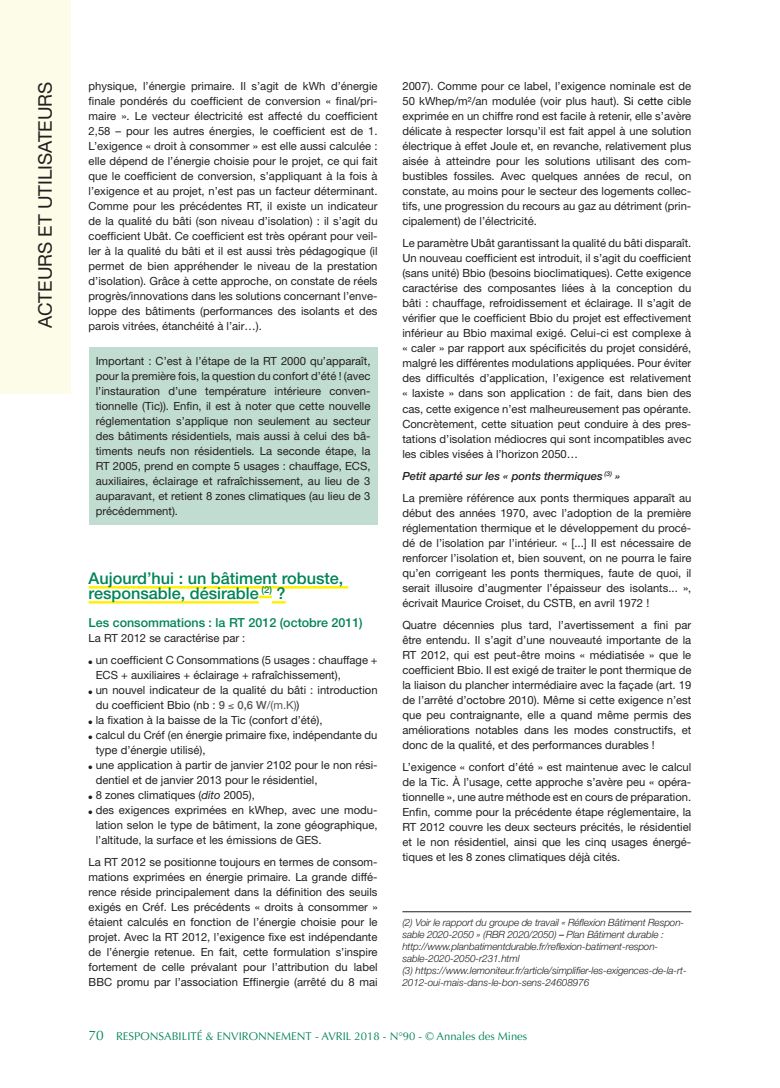
<style>
.page{position:relative;width:780px;height:1088px;background:#fff}
.page>*{position:absolute;margin:0;border:0;box-sizing:border-box;transform-origin:0 0}
.t1{font:18.75px "Helvetica Neue";color:#231f20}
.INTER_1{font:500 16.25px/15px "Helvetica Neue";color:#008457}
.inter2_vert{font:500 12.5px "Helvetica Neue";color:#008457}
.texte_courant{font:11.25px/15px "Helvetica Neue";color:#231f20;text-align:justify}
.t2{font:11.25px "Optima";color:#008457}
.texte_courant-2{font:italic 500 11.25px "Helvetica Neue";color:#231f20}
.légende{font:italic 300 10px/12px "Helvetica Neue";letter-spacing:-.015em;color:#231f20}
.s1{font-weight:500;color:#545454}
.s2{color:#545454}
.s3{font-style:italic}
.s4{color:#0d0d0d}
.s5{font-weight:400;font-style:normal}
.s6{font-size:13.75px}
</style>
<div class="page">
<hr style="left:89px;top:586px;width:259px;height:2px;background:#fff101">
<hr style="left:89px;top:601px;width:170px;height:2px;background:#fff101">
<svg style="left:259px;top:596px;width:26px;height:7px"></svg>
<div style="left:0;top:0;width:71px;height:393px;background:#fdfce8"></div>
<div style="left:89px;top:347px;width:288px;height:177px;background:#c1dcd1"></div>
<hr style="left:402px;top:911px;width:289px;height:1px;background:#231f20">
<p class="t1" style="left:34px;top:328px;width:248px;rotate:-90deg">ACTEURS ET UTILISATEURS</p>
<p class="texte_courant" style="left:89px;top:79px;width:290px">physique, l’énergie primaire. Il s’agit de kWh d’énergie finale pondérés du coefficient de conversion « final/pri&shy;maire ». Le vecteur électricité est affecté du coefficient 2,58 – pour les autres énergies, le coefficient est de 1.<br>L’exigence « droit à consommer » est elle aussi calculée : elle dépend de l’énergie choisie pour le projet, ce qui fait que le coefficient de conversion, s’appliquant à la fois à l’exigence et au projet, n’est pas un facteur déterminant.<br>Comme pour les précédentes RT, il existe un indicateur de la qualité du bâti (son niveau d’isolation) : il s’agit du coefficient Ubât. Ce coefficient est très opérant pour veil&shy;ler à la qualité du bâti et il est aussi très pédagogique (il permet de bien appréhender le niveau de la prestation d’isolation). Grâce à cette approche, on constate de réels progrès/innovations dans les solutions concernant l’enve&shy;loppe des bâtiments (performances des isolants et des parois vitrées, étanchéité à l’air…).</p>
<p class="texte_courant" style="left:96px;top:354px;width:276px">Important : C’est à l’étape de la RT 2000 qu’apparaît, pour la première fois, la question du confort d’été ! (avec l’instauration d’une température intérieure conven&shy;tionnelle (Tic)). Enfin, il est à noter que cette nouvelle réglementation s’applique non seulement au secteur des bâtiments résidentiels, mais aussi à celui des bâ&shy;timents neufs non résidentiels. La seconde étape, la RT 2005, prend en compte 5 usages : chauffage, ECS, auxiliaires, éclairage et rafraîchissement, au lieu de 3 auparavant, et retient 8 zones climatiques (au lieu de 3 précédemment).</p>
<p class="INTER_1" style="left:89px;top:570px;width:256px">Aujourd’hui : un bâtiment robuste, responsable, désirable <sup>(2)</sup> ?</p>
<p class="inter2_vert" style="left:89px;top:615px;width:276px">Les consommations : la RT 2012 (octobre 2011)</p>
<p class="texte_courant" style="left:89px;top:630px;width:158px">La RT 2012 se caractérise par :</p>
<p class="texte_courant" style="left:96px;top:652px;width:283px;text-indent:-7px">● un coefficient C Consommations (5 usages : chauffage +<br>ECS + auxiliaires + éclairage + rafraîchissement),</p>
<p class="texte_courant" style="left:96px;top:682px;width:283px;text-indent:-7px">● un nouvel indicateur de la qualité du bâti : introduction du coefficient Bbio (nb : <span class="s1">9</span> <span class="s2">≤</span> <span class="s1">0,6 W</span><span class="s2">/(m.K)</span>)</p>
<p class="texte_courant" style="left:89px;top:712px;width:235px">● la fixation à la baisse de la Tic (confort d’été),</p>
<p class="texte_courant" style="left:96px;top:727px;width:283px;text-indent:-7px">● calcul du Créf (en énergie primaire fixe, indépendante du type d’énergie utilisé),</p>
<p class="texte_courant" style="left:96px;top:757px;width:283px;text-indent:-7px">● une application à partir de janvier 2102 pour le non rési&shy;dentiel et de janvier 2013 pour le résidentiel,</p>
<p class="texte_courant" style="left:89px;top:787px;width:168px">● 8 zones climatiques (<span class="s3">dito</span> 2005),</p>
<p class="texte_courant" style="left:96px;top:802px;width:283px;text-indent:-7px">● des exigences exprimées en kWhep, avec une modu&shy;lation selon le type de bâtiment, la zone géographique, l’altitude, la surface et les émissions de GES.</p>
<p class="texte_courant" style="left:89px;top:854px;width:290px">La RT 2012 se positionne toujours en termes de consom&shy;mations exprimées en énergie primaire. La grande diffé&shy;rence réside principalement dans la définition des seuils exigés en Créf. Les précédents « droits à consommer » étaient calculés en fonction de l’énergie choisie pour le projet. Avec la RT 2012, l’exigence fixe est indépendante de l’énergie retenue. En fait, cette formulation s’inspire fortement de celle prévalant pour l’attribution du label BBC promu par l’association Effinergie (arrêté du 8 mai</p>
<p class="texte_courant" style="left:402px;top:79px;width:290px">2007). Comme pour ce label, l’exigence nominale est de 50 kWhep/m²/an modulée (voir plus haut). <span class="s4">Si cette</span> cible exprimée en un chiffre rond est facile à retenir, elle s’avère délicate à respecter lorsqu’il est fait appel à une solution électrique à effet Joule et, en revanche, relativement plus aisée à atteindre pour les solutions utilisant des com&shy;bustibles fossiles. Avec quelques années de recul, on constate, au moins pour le secteur des logements collec&shy;tifs, une progression du recours au gaz au détriment (prin&shy;cipalement) de l’électricité.</p>
<p class="texte_courant" style="left:402px;top:236px;width:290px">Le paramètre Ubât garantissant la qualité du bâti disparaît.<br>Un nouveau coefficient est introduit, il s’agit du coefficient (sans unité) Bbio (besoins bioclimatiques). Cette exigence caractérise des composantes liées à la conception du bâti : chauffage, refroidissement et éclairage. Il s’agit de vérifier que le coefficient Bbio du projet est effectivement inférieur au Bbio maximal exigé. Celui-ci est complexe à « caler » par rapport aux spécificités du projet considéré, malgré les différentes modulations appliquées. Pour éviter des difficultés d’application, l’exigence est relativement « laxiste » dans son application : de fait, dans bien des cas, cette exigence n’est malheureusement pas opérante.<br>Concrètement, cette situation peut conduire à des pres&shy;tations d’isolation médiocres qui sont incompatibles avec les cibles visées à l’horizon 2050…</p>
<p class="texte_courant-2" style="left:402px;top:469px;width:219px">Petit aparté sur les « ponts thermiques <sup>(3)</sup> »</p>
<p class="texte_courant" style="left:402px;top:490px;width:290px">La première référence aux ponts thermiques apparaît au début des années 1970, avec l’adoption de la première réglementation thermique et le développement du procé&shy;dé de l’isolation par l’intérieur. « [...] Il est nécessaire de renforcer l’isolation et, bien souvent, on ne pourra le faire qu’en corrigeant les ponts thermiques, faute de quoi, il serait illusoire d’augmenter l’épaisseur des isolants... », écrivait Maurice Croiset, du CSTB, en avril 1972 !</p>
<p class="texte_courant" style="left:402px;top:617px;width:290px">Quatre décennies plus tard, l’avertissement a fini par être entendu. Il s’agit d’une nouveauté importante de la RT 2012, qui est peut-être moins « médiatisée » que le coefficient Bbio. Il est exigé de traiter le pont thermique de la liaison du plancher intermédiaire avec la façade (art. 19 de l’arrêté d’octobre 2010). Même si cette exigence n’est que peu contraignante, elle a quand même permis des améliorations notables dans les modes constructifs, et donc de la qualité, et des performances durables !</p>
<p class="texte_courant" style="left:402px;top:759px;width:290px">L’exigence « confort d’été » est maintenue avec le calcul de la Tic. À l’usage, cette approche s’avère peu « opéra&shy;tionnelle », une autre méthode est en cours de préparation.<br>Enfin, comme pour la précédente étape réglementaire, la RT 2012 couvre les deux secteurs précités, le résidentiel et le non résidentiel, ainsi que les cinq usages énergé&shy;tiques et les 8 zones climatiques déjà cités.</p>
<p class="légende" style="left:402px;top:916px;width:283px">(2) Voir le rapport du groupe de travail « Réflexion Bâtiment Respon&shy;sable 2020-2050 » (RBR 2020/2050) <span class="s5">–</span> Plan Bâtiment durable : http://www.planbatimentdurable.fr/reflexion-batiment-respon&shy;sable-2020-2050-r231.html</p>
<p class="légende" style="left:402px;top:964px;width:286px">(3) https://www.lemoniteur.fr/article/simplifier-les-exigences-de-la-rt-<br>2012-oui-mais-dans-le-bon-sens-24608976</p>
<p class="t2" style="left:89px;top:1030px;width:440px"><span class="s6">70</span> RESPONSABILITÉ &amp; ENVIRONNEMENT - AVRIL 2018 - N°90 - © Annales des Mines</p>
</div>
